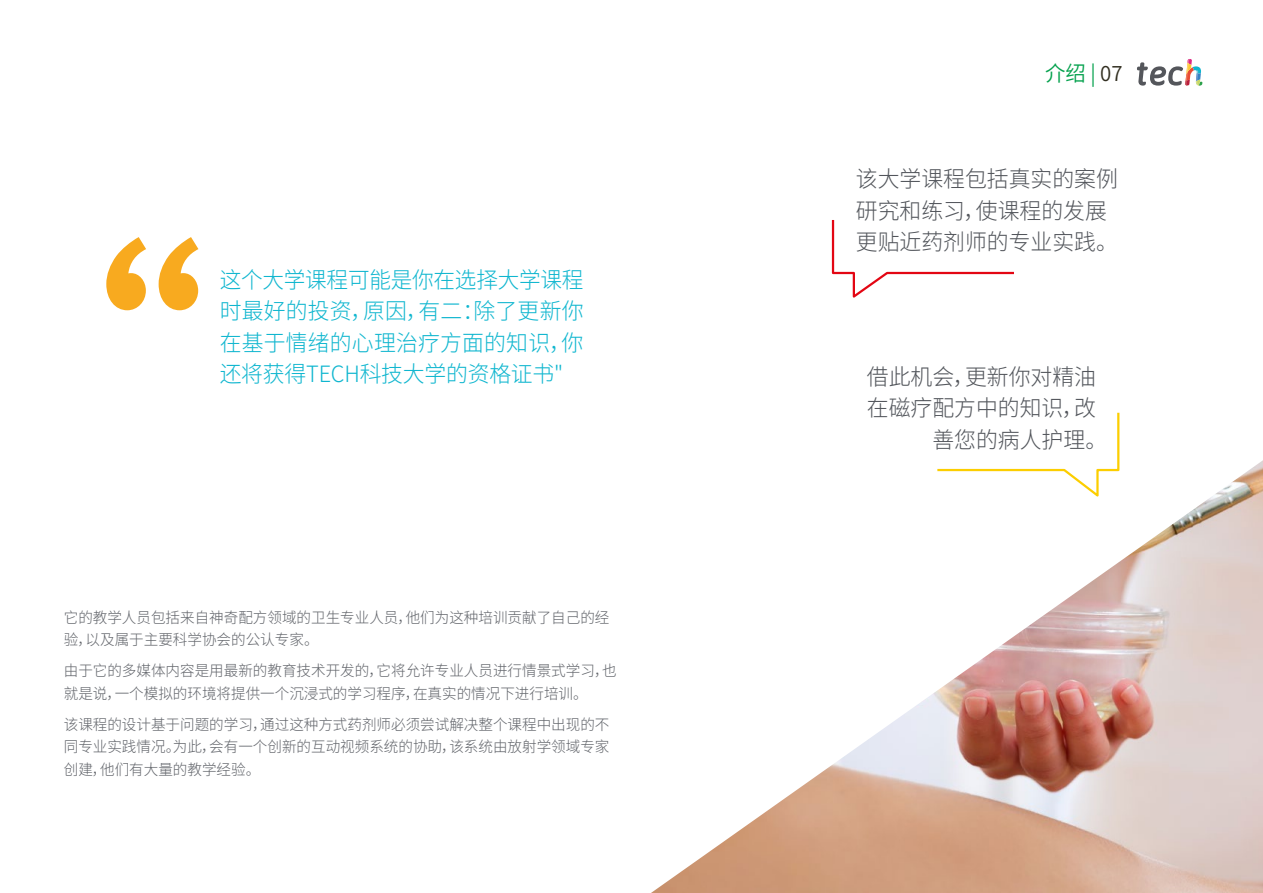
<style>
.page{position:relative;width:1263px;height:893px;background:#fff}
.page>*{position:absolute;margin:0;border:0;box-sizing:border-box;transform-origin:0 0}
.t1{font:300 22.5px/31.5px "Source Han Sans CN";letter-spacing:.01em;color:#0fb6cf;text-align:justify;scale:.96 1}
.t2{font:300 22.5px/31.5px "Source Han Sans CN";color:#52555b}
.t3{font:21px "Source Han Sans CN";color:#04a14d}
.t4{font:300 15px/22.5px "Source Han Sans CN";color:#61646a}
.s1{color:#312e20}
</style>
<div class="page">
<img style="left:651px;top:460px;width:612px;height:433px">
<svg style="left:106px;top:237px;width:92px;height:73px"></svg>
<svg style="left:935px;top:412px;width:185px;height:88px"></svg>
<svg style="left:831px;top:220px;width:183px;height:78px"></svg>
<svg style="left:1137px;top:59px;width:65px;height:27px"></svg>
<h1 class="t1" style="left:220px;top:264px;width:380px">这个大学课程可能是你在选择大学课程时最好的投资，原因，有二：除了更新你在基于情绪的心理治疗方面的知识，你还将获得TECH科技大学的资格证书"</h1>
<p class="t4" style="left:64px;top:606px;width:547px">它的教学人员包括来自神奇配方领域的卫生专业人员，他们为这种培训贡献了自己的经验，以及属于主要科学协会的公认专家。</p>
<p class="t4" style="left:64px;top:660px;width:554px">由于它的多媒体内容是用最新的教育技术开发的，它将允许专业人员进行情景式学习，也就是说，一个模拟的环境将提供一个沉浸式的学习程序，在真实的情况下进行培训。</p>
<p class="t4" style="left:64px;top:713px;width:547px;text-align:justify">该课程的设计基于问题的学习，通过这种方式药剂师必须尝试解决整个课程中出现的不同专业实践情况。为此，会有一个创新的互动视频系统的协助，该系统由放射学领域专家创建，他们有大量的教学经验。</p>
<h2 class="t3" style="left:1045px;top:61px;width:79px">介绍 | <span class="s1">07</span></h2>
<h1 class="t2" style="left:856px;top:164px;width:264px">该大学课程包括真实的案例研究和练习，使课程的发展更贴近药剂师的专业实践。</h1>
<h1 class="t2" style="left:867px;top:361px;width:231px">借此机会，更新你对精油</h1>
<h1 class="t2" style="left:867px;top:393px;width:231px">在磁疗配方中的知识，改</h1>
<h1 class="t2" style="left:932px;top:424px;width:176px">善您的病人护理。</h1>
</div>
